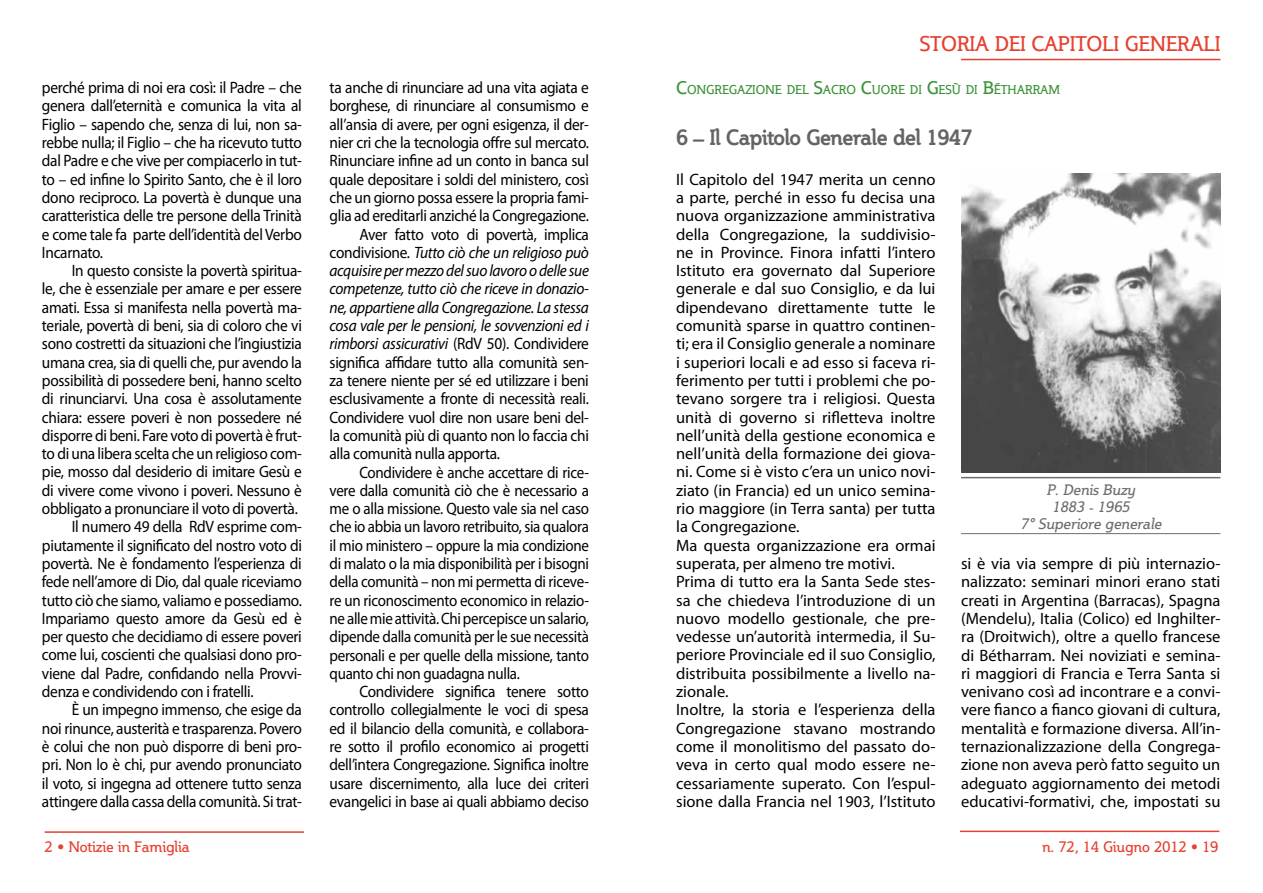
<style>
.page{position:relative;width:1263px;height:893px;background:#fff}
.page>*{position:absolute;margin:0;border:0;box-sizing:border-box;transform-origin:0 0}
.t1{font:700 21px "Steinem";color:#636466}
.t2{font:21px "Steinem";letter-spacing:-.005em;color:#e64131}
.t3{font:16.5px/18.3px "Myriad Pro";letter-spacing:-.02em;color:#000;text-align:justify;scale:.93 1}
.t4{font:16.5px/18.3px "Myriad Pro";color:#000}
.t5{font:16.5px/18.3px "Myriad Pro";letter-spacing:-.02em;color:#000;text-align:justify}
.t6{font:16.5px "Myriad Pro";letter-spacing:-.02em;color:#000;scale:.91 1}
.t7{font:italic 16.5px "Myriad Pro";letter-spacing:-.02em;color:#000;scale:.93 1}
.t8{font:15px "Steinem";color:#e64131}
.t9{font:italic 15px/16.8px "Steinem";color:#6d6e71;text-align:center}
.t10{font:12.6px "Steinem";color:#3c9339}
.s1{font-style:normal}
.s2{font-size:18px}
</style>
<div class="page">
<hr style="left:45px;top:831px;width:259px;height:2px;background:#e64131">
<hr style="left:960px;top:831px;width:259px;height:1px;background:#e64131">
<hr style="left:961px;top:477px;width:259px;height:1px;background:#6d6e71">
<hr style="left:961px;top:533px;width:259px;height:1px;background:#6d6e71">
<hr style="left:961px;top:59px;width:259px;height:1px;background:#e64131">
<img style="left:961px;top:174px;width:259px;height:298px">
<p class="t3" style="left:42px;top:78px;width:281px">perché prima di noi era così: il Padre – che genera dall’eternità e comunica la vita al Figlio – sapendo che, senza di lui, non sa&shy;rebbe nulla; il Figlio – che ha ricevuto tutto dal Padre e che vive per compiacerlo in tut&shy;to – ed infine lo Spirito Santo, che è il loro dono reciproco. La povertà è dunque una caratteristica delle tre persone della Trinità e come tale fa parte dell’identità del Verbo Incarnato.</p>
<p class="t3" style="left:72px;top:261px;width:249px">In questo consiste la povertà spiritua-</p>
<p class="t3" style="left:42px;top:280px;width:281px">le, che è essenziale per amare e per essere</p>
<p class="t3" style="left:42px;top:298px;width:281px">amati. Essa si manifesta nella povertà ma-</p>
<p class="t3" style="left:42px;top:316px;width:281px">teriale, povertà di beni, sia di coloro che vi</p>
<p class="t3" style="left:42px;top:334px;width:281px">sono costretti da situazioni che l’ingiustizia</p>
<p class="t3" style="left:42px;top:353px;width:281px">umana crea, sia di quelli che, pur avendo la</p>
<p class="t3" style="left:42px;top:371px;width:281px">possibilità di possedere beni, hanno scelto</p>
<p class="t3" style="left:42px;top:389px;width:281px">di rinunciarvi. Una cosa è assolutamente</p>
<p class="t3" style="left:42px;top:408px;width:281px">chiara: essere poveri è non possedere né</p>
<p class="t3" style="left:42px;top:426px;width:281px">disporre di beni. Fare voto di povertà è frut-</p>
<p class="t3" style="left:42px;top:444px;width:281px">to di una libera scelta che un religioso com-</p>
<p class="t3" style="left:42px;top:462px;width:281px">pie, mosso dal desiderio di imitare Gesù e</p>
<p class="t3" style="left:42px;top:481px;width:281px">di vivere come vivono i poveri. Nessuno è</p>
<p class="t3" style="left:42px;top:499px;width:277px">obbligato a pronunciare il voto di povertà.</p>
<p class="t3" style="left:72px;top:517px;width:249px">Il numero 49 della RdV esprime com-</p>
<p class="t3" style="left:42px;top:536px;width:281px">piutamente il significato del nostro voto di</p>
<p class="t3" style="left:42px;top:554px;width:281px">povertà. Ne è fondamento l’esperienza di</p>
<p class="t3" style="left:42px;top:572px;width:281px">fede nell’amore di Dio, dal quale riceviamo</p>
<p class="t3" style="left:42px;top:591px;width:281px">tutto ciò che siamo, valiamo e possediamo.</p>
<p class="t3" style="left:42px;top:609px;width:281px">Impariamo questo amore da Gesù ed è</p>
<p class="t3" style="left:42px;top:627px;width:281px">per questo che decidiamo di essere poveri</p>
<p class="t3" style="left:42px;top:645px;width:281px">come lui, coscienti che qualsiasi dono pro-</p>
<p class="t3" style="left:42px;top:664px;width:281px">viene dal Padre, confidando nella Provvi-</p>
<p class="t3" style="left:42px;top:682px;width:229px">denza e condividendo con i fratelli.</p>
<p class="t3" style="left:72px;top:700px;width:249px">È un impegno immenso, che esige da</p>
<p class="t3" style="left:42px;top:719px;width:281px">noi rinunce, austerità e trasparenza. Povero</p>
<p class="t3" style="left:42px;top:737px;width:281px">è colui che non può disporre di beni pro-</p>
<p class="t3" style="left:42px;top:755px;width:281px">pri. Non lo è chi, pur avendo pronunciato</p>
<p class="t3" style="left:42px;top:774px;width:281px">il voto, si ingegna ad ottenere tutto senza</p>
<p class="t3" style="left:42px;top:792px;width:281px">attingere dalla cassa della comunità. Si trat-</p>
<p class="t8" style="left:45px;top:838px;width:146px">2 • Notizie in Famiglia</p>
<p class="t3" style="left:330px;top:78px;width:280px">ta anche di rinunciare ad una vita agiata e</p>
<p class="t3" style="left:330px;top:97px;width:280px">borghese, di rinunciare al consumismo e</p>
<p class="t3" style="left:330px;top:115px;width:280px">all’ansia di avere, per ogni esigenza, il der-</p>
<p class="t3" style="left:330px;top:133px;width:280px">nier cri che la tecnologia offre sul mercato.</p>
<p class="t3" style="left:330px;top:151px;width:280px">Rinunciare infine ad un conto in banca sul</p>
<p class="t3" style="left:330px;top:170px;width:280px">quale depositare i soldi del ministero, così</p>
<p class="t3" style="left:330px;top:188px;width:280px">che un giorno possa essere la propria fami-</p>
<p class="t3" style="left:330px;top:206px;width:280px">glia ad ereditarli anziché la Congregazione.</p>
<p class="t3" style="left:359px;top:225px;width:248px">Aver fatto voto di povertà, implica</p>
<p class="t7" style="left:330px;top:242px;width:280px"><span class="s1">condivisione.</span> Tutto ciò che un religioso può</p>
<p class="t7" style="left:330px;top:260px;width:280px">acquisire per mezzo del suo lavoro o delle sue</p>
<p class="t7" style="left:330px;top:279px;width:280px">competenze, tutto ciò che riceve in donazio-</p>
<p class="t7" style="left:330px;top:297px;width:280px">ne, appartiene alla Congregazione. La stessa</p>
<p class="t7" style="left:330px;top:315px;width:280px">cosa vale per le pensioni, le sovvenzioni ed i</p>
<p class="t7" style="left:330px;top:334px;width:280px">rimborsi assicurativi <span class="s1">(RdV 50). Condividere</span></p>
<p class="t3" style="left:330px;top:353px;width:280px">significa affidare tutto alla comunità sen-</p>
<p class="t3" style="left:330px;top:371px;width:280px">za tenere niente per sé ed utilizzare i beni</p>
<p class="t3" style="left:330px;top:389px;width:280px">esclusivamente a fronte di necessità reali.</p>
<p class="t3" style="left:330px;top:408px;width:280px">Condividere vuol dire non usare beni del-</p>
<p class="t3" style="left:330px;top:426px;width:280px">la comunità più di quanto non lo faccia chi</p>
<p class="t3" style="left:330px;top:444px;width:185px">alla comunità nulla apporta.</p>
<p class="t6" style="left:359px;top:462px;width:254px">Condividere è anche accettare di rice-</p>
<p class="t6" style="left:330px;top:480px;width:286px">vere dalla comunità ciò che è necessario a</p>
<p class="t6" style="left:330px;top:498px;width:286px">me o alla missione. Questo vale sia nel caso</p>
<p class="t6" style="left:330px;top:517px;width:287px">che io abbia un lavoro retribuito, sia qualora</p>
<p class="t6" style="left:330px;top:535px;width:286px">il mio ministero – oppure la mia condizione</p>
<p class="t6" style="left:330px;top:553px;width:286px">di malato o la mia disponibilità per i bisogni</p>
<p class="t6" style="left:330px;top:572px;width:287px">della comunità – non mi permetta di riceve-</p>
<p class="t6" style="left:330px;top:590px;width:287px">re un riconoscimento economico in relazio-</p>
<p class="t6" style="left:330px;top:608px;width:286px">ne alle mie attività. Chi percepisce un salario,</p>
<p class="t6" style="left:330px;top:626px;width:287px">dipende dalla comunità per le sue necessità</p>
<p class="t6" style="left:330px;top:645px;width:287px">personali e per quelle della missione, tanto</p>
<p class="t6" style="left:330px;top:663px;width:211px">quanto chi non guadagna nulla.</p>
<p class="t3" style="left:359px;top:682px;width:248px">Condividere significa tenere sotto</p>
<p class="t3" style="left:330px;top:700px;width:280px">controllo collegialmente le voci di spesa</p>
<p class="t3" style="left:330px;top:719px;width:280px">ed il bilancio della comunità, e collabora-</p>
<p class="t3" style="left:330px;top:737px;width:280px">re sotto il profilo economico ai progetti</p>
<p class="t3" style="left:330px;top:755px;width:280px">dell’intera Congregazione. Significa inoltre</p>
<p class="t3" style="left:330px;top:774px;width:280px">usare discernimento, alla luce dei criteri</p>
<p class="t3" style="left:330px;top:792px;width:280px">evangelici in base ai quali abbiamo deciso</p>
<p class="t2" style="left:920px;top:32px;width:124px">STORIA dei capitoli</p>
<p class="t2" style="left:1125px;top:32px;width:64px">generali</p>
<p class="t10" style="left:676px;top:83px;width:386px"><span class="s2">C</span>ONGREGAZIONE DEL <span class="s2">S</span>ACRO <span class="s2">C</span>UORE DI <span class="s2">G</span>ESÙ DI <span class="s2">B</span>ÉTHARRAM</p>
<p class="t1" style="left:676px;top:126px;width:297px">6 – Il Capitolo Generale del 1947</p>
<p class="t4" style="left:676px;top:170px;width:261px">Il Capitolo del 1947 merita un cenno a parte, perché in esso fu decisa una nuova organizzazione amministrativa della Congregazione, la suddivisio&shy;ne in Province. Finora infatti l’intero Istituto era governato dal Superiore generale e dal suo Consiglio, e da lui dipendevano direttamente tutte le comunità sparse in quattro continen&shy;ti; era il Consiglio generale a nominare i superiori locali e ad esso si faceva ri&shy;ferimento per tutti i problemi che po&shy;tevano sorgere tra i religiosi. Questa unità di governo si rifletteva inoltre nell’unità della gestione economica e nell’unità della formazione dei giova&shy;ni. Come si è visto c’era un unico novi&shy;ziato (in Francia) ed un unico semina&shy;rio maggiore (in Terra santa) per tutta la Congregazione.<br>Ma questa organizzazione era ormai superata, per almeno tre motivi.<br>Prima di tutto era la Santa Sede stes&shy;sa che chiedeva l’introduzione di un nuovo modello gestionale, che pre&shy;vedesse un’autorità intermedia, il Su&shy;periore Provinciale ed il suo Consiglio, distribuita possibilmente a livello na&shy;zionale.<br>Inoltre, la storia e l’esperienza della Congregazione stavano mostrando come il monolitismo del passato do&shy;veva in certo qual modo essere ne&shy;cessariamente superato. Con l’espul&shy;sione dalla Francia nel 1903, l’Istituto</p>
<p class="t9" style="left:1020px;top:482px;width:143px">P. Denis Buzy<br>1883 - 1965<br>7° Superiore generale</p>
<p class="t5" style="left:961px;top:554px;width:261px">si è via via sempre di più internazio&shy;nalizzato: seminari minori erano stati creati in Argentina (Barracas), Spagna (Mendelu), Italia (Colico) ed Inghilter&shy;ra (Droitwich), oltre a quello francese di Bétharram. Nei noviziati e semina&shy;ri maggiori di Francia e Terra Santa si venivano così ad incontrare e a convi&shy;vere fianco a fianco giovani di cultura, mentalità e formazione diversa. All’in&shy;ternazionalizzazione della Congrega&shy;zione non aveva però fatto seguito un adeguato aggiornamento dei metodi educativi-formativi, che, impostati su</p>
<p class="t8" style="left:1042px;top:838px;width:178px">n. 72, 14 Giugno 2012 • 19</p>
</div>
